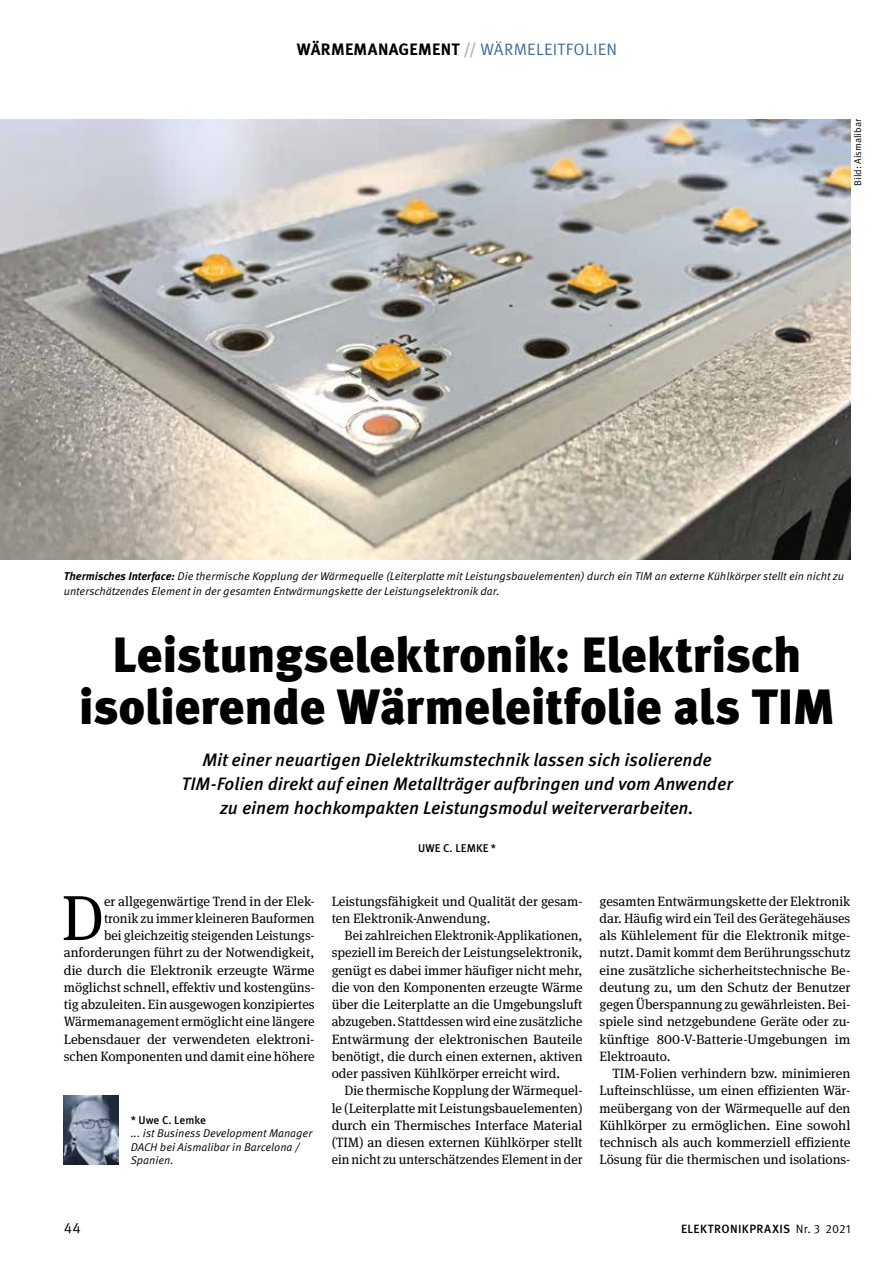
<style>
.page{position:relative;width:893px;height:1263px;background:#fff}
.page>*{position:absolute;margin:0;border:0;box-sizing:border-box;transform-origin:0 0}
.t1{font:63.6px "Meta Serif Pro";color:#000}
.t2{font:900 49.5px/52.5px "Meta Pro";letter-spacing:-.015em;color:#000;text-align:center}
.t3{font:italic 500 18px/24px "Meta Pro";color:#000;text-align:center}
.t4{font:700 16.5px "Meta Pro";letter-spacing:.02em;color:#000}
.t5{font:15px "Meta Pro";color:#000}
.t6{font:13.5px/17.2px "Meta Serif Pro";color:#000;text-align:justify}
.t7{font:500 12px "Meta Pro";letter-spacing:.03em;color:#000}
.t8{font:italic 11.25px/13.5px "Meta Pro";color:#000}
.t9{font:500 11.25px "Meta Pro";letter-spacing:.005em;color:#000}
.t10{font:9.75px "Meta Pro";color:#000}
.s1{color:#b3b2b2}
.s2{font-weight:400;color:#446b96}
.s3{font-weight:700}
.s4{font-weight:400}
</style>
<div class="page">
<img style="left:64px;top:1095px;width:54px;height:69px">
<img style="left:0;top:119px;width:850px;height:441px">
<p class="t4" style="left:297px;top:39px;width:322px">WÄRMEMANAGEMENT <span class="s1">//</span> <span class="s2">WÄRMELEITFOLIEN</span></p>
<p class="t10" style="left:851px;top:186px;width:69px;rotate:-90deg">Bild: Aismalibar</p>
<p class="t8" style="left:64px;top:569px;width:782px;line-height:15px"><span class="s3">Thermisches Interface:</span> Die thermische Kopplung der Wärmequelle (Leiterplatte mit Leistungsbauelementen) durch ein TIM an externe Kühlkörper stellt ein nicht zu unterschätzendes Element in der gesamten Entwärmungskette der Leistungselektronik dar.</p>
<h2 class="t2" style="left:79px;top:630px;width:758px">Leistungselektronik: Elektrisch isolierende Wärmeleitfolie als TIM</h2>
<h3 class="t3" style="left:182px;top:749px;width:553px">Mit einer neuartigen Dielektrikumstechnik lassen sich isolierende<br>TIM-Folien direkt auf einen Metallträger aufbringen und vom Anwender zu einem hochkompakten Leistungsmodul weiterverarbeiten.</h3>
<p class="t9" style="left:418px;top:841px;width:80px">UWE C. LEMKE *</p>
<p class="t6" style="left:64px;top:891px;width:252px;text-align:right">er allgegenwärtige Trend in der Elek-<br>tronik zu immer kleineren Bauformen<br>bei gleichzeitig steigenden Leistungs&shy;anforderungen führt zu der Notwendigkeit, die durch die Elektronik erzeugte Wärme möglichst schnell, effektiv und kostengüns&shy;tig abzuleiten. Ein ausgewogen konzipiertes Wärmemanagement ermöglicht eine längere Lebensdauer der verwendeten elektroni&shy;schen Komponenten und damit eine höhere</p>
<p class="t6" style="left:332px;top:891px;width:252px">Leistungsfähigkeit und Qualität der gesam&shy;ten Elektronik-Anwendung.</p>
<h1 class="t1" style="left:61px;top:872px;width:44px">D</h1>
<p class="t6" style="left:332px;top:926px;width:252px;text-indent:13px">Bei zahlreichen Elektronik-Applikationen, speziell im Bereich der Leistungselektronik, genügt es dabei immer häufiger nicht mehr, die von den Komponenten erzeugte Wärme über die Leiterplatte an die Umgebungsluft abzugeben. Stattdessen wird eine zusätzliche Entwärmung der elektronischen Bauteile benötigt, die durch einen externen, aktiven oder passiven Kühlkörper erreicht wird.</p>
<p class="t6" style="left:332px;top:1081px;width:252px;text-indent:13px">Die thermische Kopplung der Wärmequel&shy;le (Leiterplatte mit Leistungsbauelementen) durch ein Thermisches Interface Material (TIM) an diesen externen Kühlkörper stellt ein nicht zu unterschätzendes Element in der</p>
<p class="t9" style="left:131px;top:1113px;width:77px">* Uwe C. Lemke</p>
<p class="t8" style="left:131px;top:1127px;width:183px">... ist Business Development Manager<br>DACH bei Aismalibar in Barcelona /<br>Spanien.</p>
<p class="t6" style="left:600px;top:891px;width:252px">gesamten Entwärmungskette der Elektronik dar. Häufig wird ein Teil des Gerätegehäuses als Kühlelement für die Elektronik mitge&shy;nutzt. Damit kommt dem Berührungsschutz eine zusätzliche sicherheitstechnische Be&shy;deutung zu, um den Schutz der Benutzer gegen Überspannung zu gewährleisten. Bei&shy;spiele sind netzgebundene Geräte oder zu&shy;künftige 800-V-Batterie-Umgebungen im Elektroauto.</p>
<p class="t6" style="left:600px;top:1064px;width:252px;text-indent:13px">TIM-Folien verhindern bzw. minimieren Lufteinschlüsse, um einen effizienten Wär&shy;meübergang von der Wärmequelle auf den Kühlkörper zu ermöglichen. Eine sowohl technisch als auch kommerziell effiziente Lösung für die thermischen und isolations-</p>
<p class="t5" style="left:64px;top:1218px;width:19px">44</p>
<p class="t7" style="left:681px;top:1221px;width:171px">ELEKTRONIKPRAXIS <span class="s4">Nr. 3 2021</span></p>
</div>
